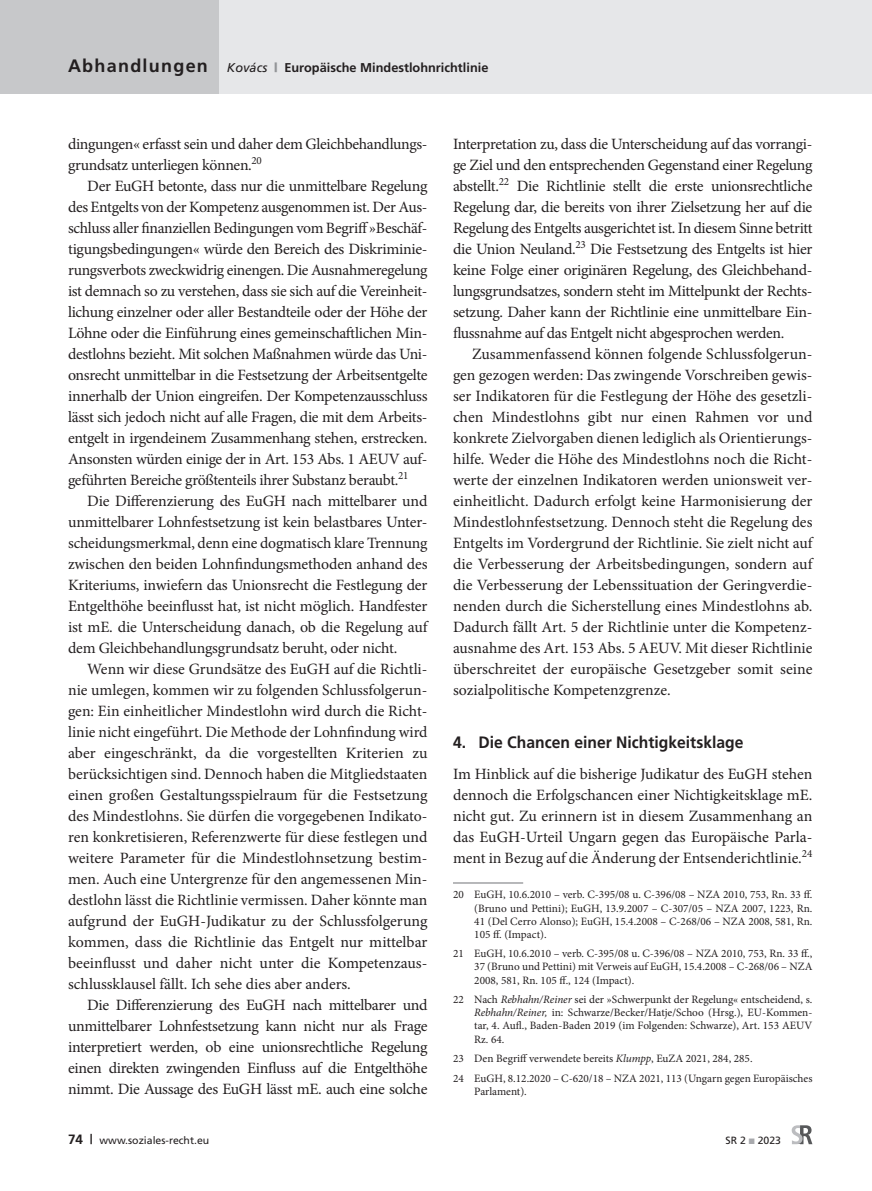
<style>
.page{position:relative;width:872px;height:1191px;background:#fff}
.page>*{position:absolute;margin:0;border:0;box-sizing:border-box;transform-origin:0 0}
.t1{font:700 18px "Frutiger";letter-spacing:.07em;color:#231f20}
.t2{font:700 16.5px "Frutiger";color:#231f20;scale:.95 1}
.GS_Folge{font:15.75px/21px "Minion Pro";letter-spacing:-.015em;color:#231f20;text-align:justify}
.GS_Abstand_davor{font:15.75px/21px "Minion Pro";letter-spacing:-.02em;color:#231f20;text-align:justify}
.t3{font:700 12.75px "Frutiger";color:#231f20}
.FN_Standard{font:11.25px/13.2px "Minion Pro";color:#231f20;text-align:justify}
.FN_Linie{font:11.25px/13.2px "Minion Pro";color:#231f20;text-align:justify}
.t4{font:10.5px "Frutiger";color:#231f20}
.s1{font-weight:400;font-style:italic}
.s2{font-weight:900;color:#939598}
.s3{font-style:italic}
.s4{font-weight:700;font-size:13.5px}
.s5{color:#a8a9ad}
</style>
<div class="page">
<div style="left:0;top:0;width:872px;height:94px;background:#e6e7e9"></div>
<div style="left:0;top:0;width:219px;height:94px;background:#c7c8ca"></div>
<svg style="left:791px;top:1125px;width:21px;height:19px"></svg>
<hr style="left:453px;top:882px;width:70px;height:1px;background:#808285">
<p class="t1" style="left:68px;top:55px;width:141px">Abhandlungen</p>
<p class="t3" style="left:227px;top:60px;width:263px"><span class="s1">Kovács</span> <span class="s2">|</span> Europäische Mindestlohnrichtlinie</p>
<p class="GS_Abstand_davor" style="left:68px;top:133px;width:361px">dingungen« erfasst sein und daher dem Gleichbehandlungs&shy;grundsatz unterliegen können.<sup>20</sup></p>
<p class="GS_Folge" style="left:68px;top:175px;width:361px;text-indent:19px">Der EuGH betonte, dass nur die unmittelbare Regelung des Entgelts von der Kompetenz ausgenommen ist. Der Aus&shy;schluss aller finanziellen Bedingungen vom Begriff »Beschäf&shy;tigungsbedingungen« würde den Bereich des Diskriminie&shy;rungsverbots zweckwidrig einengen. Die Ausnahmeregelung ist demnach so zu verstehen, dass sie sich auf die Vereinheit&shy;lichung einzelner oder aller Bestandteile oder der Höhe der Löhne oder die Einführung eines gemeinschaftlichen Min&shy;destlohns bezieht. Mit solchen Maßnahmen würde das Uni&shy;onsrecht unmittelbar in die Festsetzung der Arbeitsentgelte innerhalb der Union eingreifen. Der Kompetenzausschluss lässt sich jedoch nicht auf alle Fragen, die mit dem Arbeits&shy;entgelt in irgendeinem Zusammenhang stehen, erstrecken.<br>Ansonsten würden einige der in Art. 153 Abs. 1 AEUV auf&shy;geführten Bereiche größtenteils ihrer Substanz beraubt.<sup>21</sup></p>
<p class="GS_Folge" style="left:68px;top:490px;width:361px;text-indent:19px">Die Differenzierung des EuGH nach mittelbarer und unmittelbarer Lohnfestsetzung ist kein belastbares Unter&shy;scheidungsmerkmal, denn eine dogmatisch klare Trennung zwischen den beiden Lohnfindungsmethoden anhand des Kriteriums, inwiefern das Unionsrecht die Festlegung der Entgelthöhe beeinflusst hat, ist nicht möglich. Handfester ist mE. die Unterscheidung danach, ob die Regelung auf dem Gleichbehandlungsgrundsatz beruht, oder nicht.</p>
<p class="GS_Folge" style="left:68px;top:658px;width:361px;text-indent:19px">Wenn wir diese Grundsätze des EuGH auf die Richtli&shy;nie umlegen, kommen wir zu folgenden Schlussfolgerun&shy;gen: Ein einheitlicher Mindestlohn wird durch die Richt&shy;linie nicht eingeführt. Die Methode der Lohnfindung wird aber eingeschränkt, da die vorgestellten Kriterien zu berücksichtigen sind. Dennoch haben die Mitgliedstaaten einen großen Gestaltungsspielraum für die Festsetzung des Mindestlohns. Sie dürfen die vorgegebenen Indikato&shy;ren konkretisieren, Referenzwerte für diese festlegen und weitere Parameter für die Mindestlohnsetzung bestim&shy;men. Auch eine Untergrenze für den angemessenen Min&shy;destlohn lässt die Richtlinie vermissen. Daher könnte man aufgrund der EuGH-Judikatur zu der Schlussfolgerung kommen, dass die Richtlinie das Entgelt nur mittelbar beeinflusst und daher nicht unter die Kompetenzaus&shy;schlussklausel fällt. Ich sehe dies aber anders.</p>
<p class="GS_Folge" style="left:68px;top:994px;width:361px;text-indent:19px">Die Differenzierung des EuGH nach mittelbarer und unmittelbarer Lohnfestsetzung kann nicht nur als Frage interpretiert werden, ob eine unionsrechtliche Regelung einen direkten zwingenden Einfluss auf die Entgelthöhe nimmt. Die Aussage des EuGH lässt mE. auch eine solche</p>
<p class="GS_Folge" style="left:453px;top:133px;width:361px">Interpretation zu, dass die Unterscheidung auf das vorrangi&shy;ge Ziel und den entsprechenden Gegenstand einer Regelung abstellt.<sup>22</sup> Die Richtlinie stellt die erste unionsrechtliche Regelung dar, die bereits von ihrer Zielsetzung her auf die Regelung des Entgelts ausgerichtet ist. In diesem Sinne betritt die Union Neuland.<sup>23</sup> Die Festsetzung des Entgelts ist hier keine Folge einer originären Regelung, des Gleichbehand&shy;lungsgrundsatzes, sondern steht im Mittelpunkt der Rechts&shy;setzung. Daher kann der Richtlinie eine unmittelbare Ein&shy;flussnahme auf das Entgelt nicht abgesprochen werden.</p>
<p class="GS_Folge" style="left:453px;top:343px;width:361px;text-indent:19px">Zusammenfassend können folgende Schlussfolgerun&shy;gen gezogen werden: Das zwingende Vorschreiben gewis&shy;ser Indikatoren für die Festlegung der Höhe des gesetzli&shy;chen Mindestlohns gibt nur einen Rahmen vor und konkrete Zielvorgaben dienen lediglich als Orientierungs&shy;hilfe. Weder die Höhe des Mindestlohns noch die Richt&shy;werte der einzelnen Indikatoren werden unionsweit ver&shy;einheitlicht. Dadurch erfolgt keine Harmonisierung der Mindestlohnfestsetzung. Dennoch steht die Regelung des Entgelts im Vordergrund der Richtlinie. Sie zielt nicht auf die Verbesserung der Arbeitsbedingungen, sondern auf die Verbesserung der Lebenssituation der Geringverdie&shy;nenden durch die Sicherstellung eines Mindestlohns ab.<br>Dadurch fällt Art. 5 der Richtlinie unter die Kompetenz&shy;ausnahme des Art. 153 Abs. 5 AEUV. Mit dieser Richtlinie überschreitet der europäische Gesetzgeber somit seine sozialpolitische Kompetenzgrenze.</p>
<p class="t2" style="left:453px;top:732px;width:307px">4. Die Chancen einer Nichtigkeitsklage</p>
<p class="GS_Abstand_davor" style="left:453px;top:763px;width:361px">Im Hinblick auf die bisherige Judikatur des EuGH stehen dennoch die Erfolgschancen einer Nichtigkeitsklage mE. nicht gut. Zu erinnern ist in diesem Zusammenhang an das EuGH-Urteil Ungarn gegen das Europäische Parla&shy;ment in Bezug auf die Änderung der Entsenderichtlinie.<sup>24</sup></p>
<p class="FN_Linie" style="left:474px;top:888px;width:340px;text-indent:-21px">20 EuGH, 10.6.2010 – verb. C-395/08 u. C-396/08 – NZA 2010, 753, Rn. 33 ff. (Bruno und Pettini); EuGH, 13.9.2007 – C-307/05 – NZA 2007, 1223, Rn.<br>41 (Del Cerro Alonso); EuGH, 15.4.2008 – C-268/06 – NZA 2008, 581, Rn.<br>105 ff. (Impact).</p>
<p class="FN_Standard" style="left:474px;top:947px;width:340px;text-indent:-21px">21 EuGH, 10.6.2010 – verb. C-395/08 u. C-396/08 – NZA 2010, 753, Rn. 33 ff., 37 (Bruno und Pettini) mit Verweis auf EuGH, 15.4.2008 – C-268/06 – NZA 2008, 581, Rn. 105 ff., 124 (Impact).</p>
<p class="FN_Standard" style="left:474px;top:993px;width:340px;text-indent:-21px">22 Nach <span class="s3">Rebhahn/Reiner</span> sei der »Schwerpunkt der Regelung« entscheidend, s.<br><span class="s3">Rebhahn/Reiner,</span> in: Schwarze/Becker/Hatje/Schoo (Hrsg.), EU-Kommen&shy;tar, 4. Aufl., Baden-Baden 2019 (im Folgenden: Schwarze), Art. 153 AEUV Rz. 64.</p>
<p class="FN_Standard" style="left:453px;top:1051px;width:301px">23 Den Begriff verwendete bereits <span class="s3">Klumpp</span>, EuZA 2021, 284, 285.</p>
<p class="FN_Standard" style="left:474px;top:1071px;width:340px;text-indent:-21px">24 EuGH, 8.12.2020 – C-620/18 – NZA 2021, 113 (Ungarn gegen Europäisches<br>Parlament).</p>
<p class="t4" style="left:68px;top:1134px;width:143px"><span class="s4">74 |</span> www.soziales-recht.eu</p>
<p class="t4" style="left:725px;top:1134px;width:57px">SR 2 <span class="s5">■</span> 2023</p>
</div>
